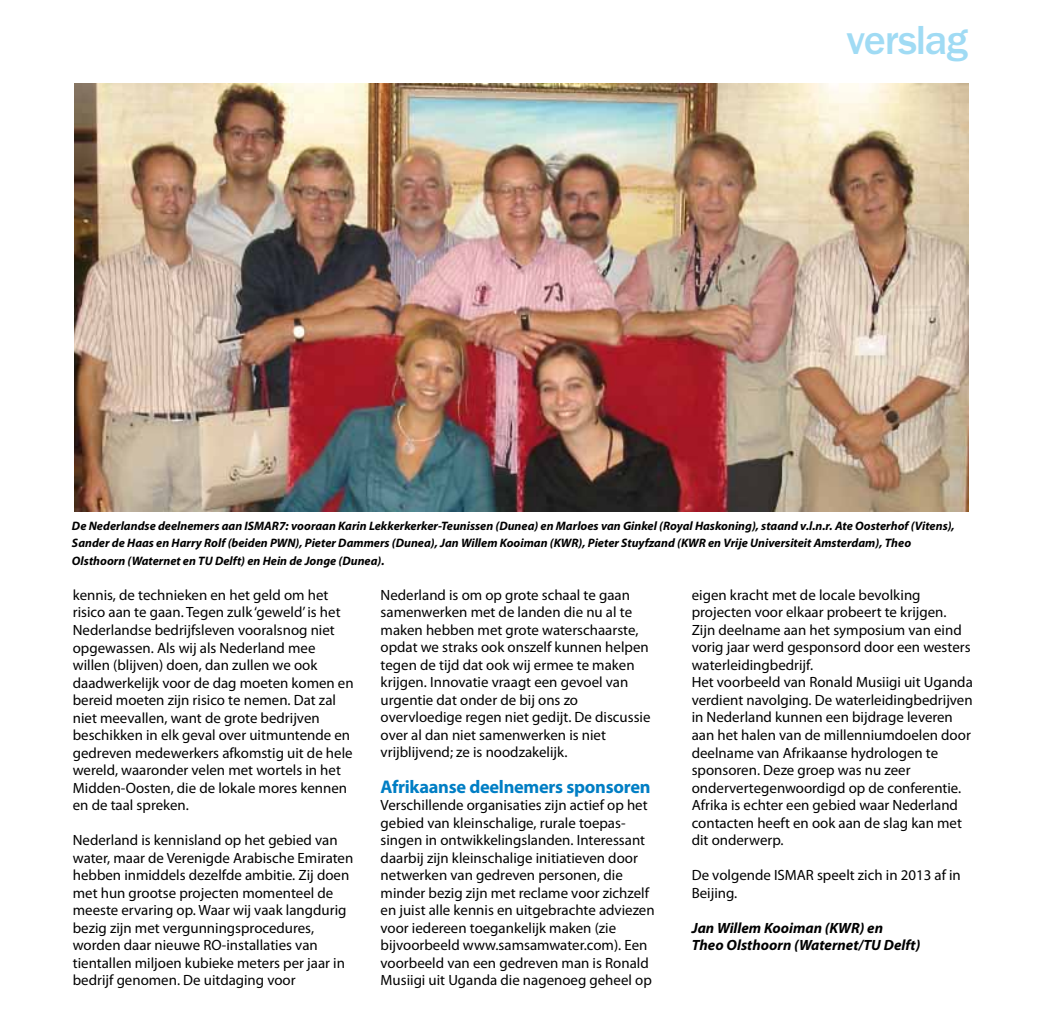
<style>
.page{position:relative;width:1041px;height:1017px;background:#fff}
.page>*{position:absolute;margin:0;border:0;box-sizing:border-box;transform-origin:0 0}
.t1{font:500 42px "ITC Franklin Gothic Std";letter-spacing:-.03em;color:#a0dbf4}
.t2{font:700 18.38px "Myriad Pro";letter-spacing:-.015em;color:#007ec4}
.t3{font:14.88px/17.5px "Myriad Pro";color:#000}
.t4{font:italic 700 14.88px/17.5px "Myriad Pro";color:#000}
.t5{font:italic 700 12.25px/17.5px "Myriad Pro";color:#000}
</style>
<div class="page">
<img style="left:74px;top:83px;width:893px;height:428px">
<h1 class="t1" style="left:846px;top:16px;width:123px">verslag</h1>
<p class="t5" style="left:72px;top:516px;width:884px">De Nederlandse deelnemers aan ISMAR7: vooraan Karin Lekkerkerker-Teunissen (Dunea) en Marloes van Ginkel (Royal Haskoning), staand v.l.n.r. Ate Oosterhof (Vitens),<br>Sander de Haas en Harry Rolf (beiden PWN), Pieter Dammers (Dunea), Jan Willem Kooiman (KWR), Pieter Stuyfzand (KWR en Vrije Universiteit Amsterdam), Theo<br>Olsthoorn (Waternet en TU Delft) en Hein de Jonge (Dunea).</p>
<p class="t3" style="left:73px;top:585px;width:282px">kennis, de technieken en het geld om het risico aan te gaan. Tegen zulk ‘geweld’ is het Nederlandse bedrijfsleven vooralsnog niet opgewassen. Als wij als Nederland mee willen (blijven) doen, dan zullen we ook daadwerkelijk voor de dag moeten komen en bereid moeten zijn risico te nemen. Dat zal niet meevallen, want de grote bedrijven beschikken in elk geval over uitmuntende en gedreven medewerkers afkomstig uit de hele wereld, waaronder velen met wortels in het Midden-Oosten, die de lokale mores kennen en de taal spreken.</p>
<p class="t3" style="left:73px;top:830px;width:282px">Nederland is kennisland op het gebied van water, maar de Verenigde Arabische Emiraten hebben inmiddels dezelfde ambitie. Zij doen met hun grootse projecten momenteel de meeste ervaring op. Waar wij vaak langdurig bezig zijn met vergunningsprocedures, worden daar nieuwe RO-installaties van tientallen miljoen kubieke meters per jaar in bedrijf genomen. De uitdaging voor</p>
<p class="t3" style="left:380px;top:585px;width:271px">Nederland is om op grote schaal te gaan samenwerken met de landen die nu al te maken hebben met grote waterschaarste, opdat we straks ook onszelf kunnen helpen tegen de tijd dat ook wij ermee te maken krijgen. I nnovatie vraagt een gevoel van urgentie dat onder de bij ons zo overvloedige regen niet gedijt. De discussie over al dan niet samenwerken is niet vrijblijvend; ze is noodzakelijk.</p>
<p class="t2" style="left:380px;top:774px;width:271px">Afrikaanse deelnemers sponsoren</p>
<p class="t3" style="left:380px;top:795px;width:275px">Verschillende organisaties zijn actief op het gebied van kleinschalige, rurale toepas&shy;singen in ontwikkelingslanden. I nteressant daarbij zijn kleinschalige initiatieven door netwerken van gedreven personen, die minder bezig zijn met reclame voor zichzelf en juist alle kennis en uitgebrachte adviezen voor iedereen toegankelijk maken (zie bijvoorbeeld www.samsamwater.com). Een voorbeeld van een gedreven man is Ronald Musiigi uit Uganda die nagenoeg geheel op</p>
<p class="t3" style="left:691px;top:585px;width:282px">eigen kracht met de locale bevolking projecten voor elkaar probeert te krijgen.<br>Zijn deelname aan het symposium van eind vorig jaar werd gesponsord door een westers waterleidingbedrijf.<br>Het voorbeeld van Ronald Musiigi uit Uganda verdient navolging. De waterleidingbedrijven in Nederland kunnen een bijdrage leveren aan het halen van de millenniumdoelen door deelname van Afrikaanse hydrologen te sponsoren. Deze groep was nu zeer ondervertegenwoordigd op de conferentie.<br>Afrika is echter een gebied waar Nederland contacten heeft en ook aan de slag kan met dit onderwerp.</p>
<p class="t3" style="left:691px;top:865px;width:270px">De volgende ISMAR speelt zich in 2013 af in<br>Beijing.</p>
<p class="t4" style="left:691px;top:918px;width:230px">Jan Willem Kooiman (KWR) en<br>Theo Olsthoorn (Waternet/TU Delft)</p>
</div>
